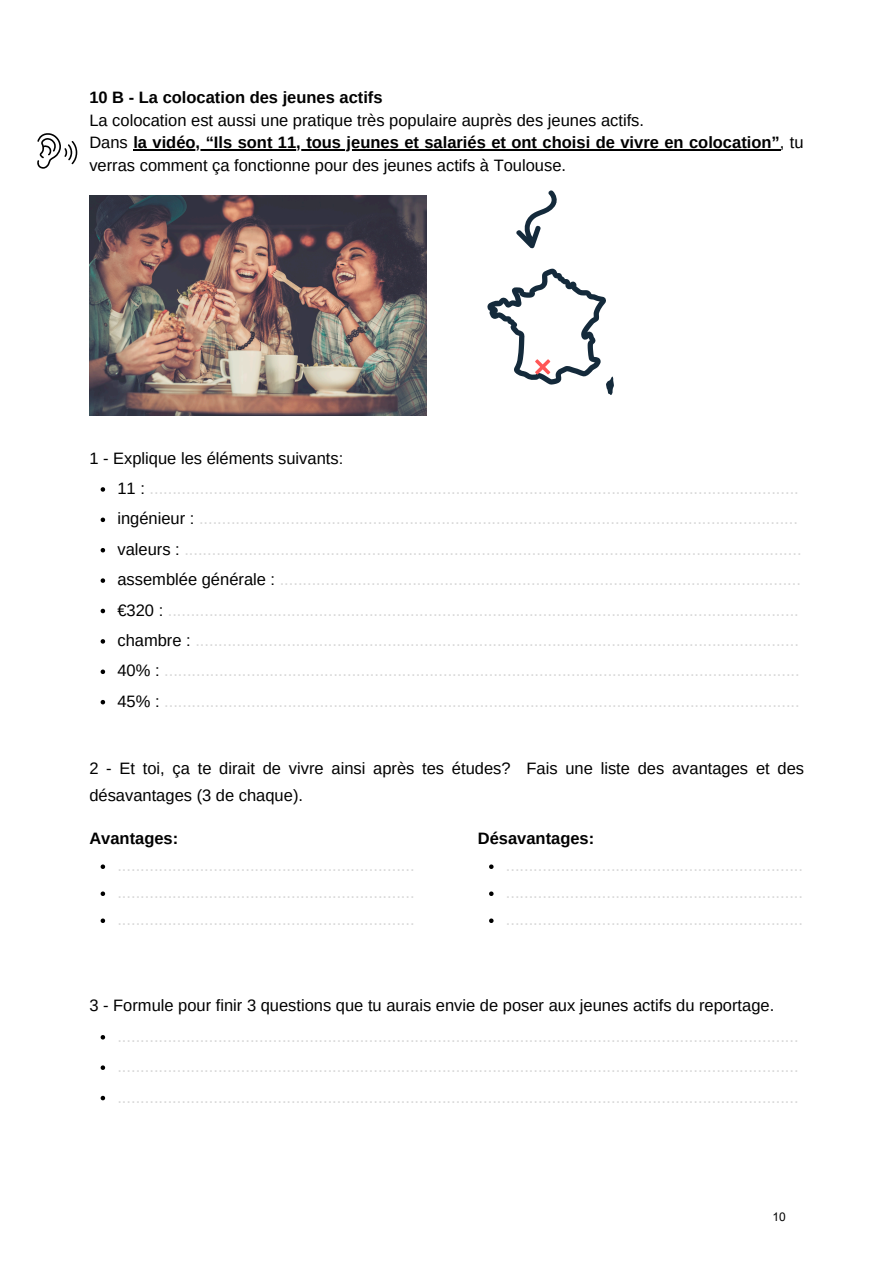
<style>
.page{position:relative;width:894px;height:1264px;background:#fff}
.page>*{position:absolute;margin:0;border:0;box-sizing:border-box;transform-origin:0 0}
.t1{font:16.5px "Arimo";color:#d9d9d9}
.t2{font:16.5px/27px "Arimo";color:#000}
.t3{font:700 16.5px "Arimo";color:#000}
.t4{font:12px "Arial";color:#000}
.s1{font-weight:400}
.s2{color:#000}
</style>
<div class="page">
<svg style="left:516px;top:190px;width:41px;height:59px"></svg>
<img style="left:89px;top:195px;width:337px;height:221px">
<svg style="left:487px;top:269px;width:126px;height:126px"></svg>
<svg style="left:101px;top:487px;width:4px;height:4px"></svg>
<svg style="left:101px;top:517px;width:4px;height:5px"></svg>
<svg style="left:101px;top:548px;width:4px;height:4px"></svg>
<svg style="left:101px;top:578px;width:4px;height:5px"></svg>
<svg style="left:101px;top:608px;width:4px;height:5px"></svg>
<svg style="left:101px;top:639px;width:4px;height:4px"></svg>
<svg style="left:101px;top:669px;width:4px;height:5px"></svg>
<svg style="left:101px;top:700px;width:4px;height:4px"></svg>
<hr style="left:133px;top:150px;width:647px;height:1px;background:#000">
<svg style="left:101px;top:864px;width:4px;height:5px"></svg>
<svg style="left:101px;top:891px;width:4px;height:5px"></svg>
<svg style="left:101px;top:918px;width:4px;height:5px"></svg>
<svg style="left:489px;top:864px;width:4px;height:5px"></svg>
<svg style="left:489px;top:891px;width:4px;height:5px"></svg>
<svg style="left:489px;top:918px;width:4px;height:5px"></svg>
<svg style="left:101px;top:1035px;width:4px;height:4px"></svg>
<svg style="left:101px;top:1065px;width:4px;height:4px"></svg>
<svg style="left:101px;top:1095px;width:4px;height:5px"></svg>
<svg style="left:37px;top:133px;width:40px;height:36px"></svg>
<p class="t3" style="left:89px;top:88px;width:295px">10 B - La colocation des jeunes actifs</p>
<p class="t2" style="left:89px;top:107px;width:556px">La colocation est aussi une pratique très populaire auprès des jeunes actifs.</p>
<p class="t3" style="left:89px;top:133px;width:715px"><span class="s1">Dans</span> la vidéo, “Ils sont 11, tous jeunes et salariés et ont choisi de vivre en colocation”<span class="s1">, tu</span></p>
<p class="t2" style="left:89px;top:152px;width:478px">verras comment ça fonctionne pour des jeunes actifs à Toulouse.</p>
<p class="t2" style="left:89px;top:444px;width:255px">1 - Explique les éléments suivants:</p>
<p class="t1" style="left:117px;top:479px;width:682px"><span class="s2">11 :</span> ..............................................................................................................................................</p>
<p class="t1" style="left:117px;top:509px;width:682px"><span class="s2">ingénieur :</span> ...................................................................................................................................</p>
<p class="t1" style="left:117px;top:540px;width:685px"><span class="s2">valeurs :</span> .......................................................................................................................................</p>
<p class="t1" style="left:117px;top:570px;width:684px"><span class="s2">assemblée générale :</span> ..................................................................................................................</p>
<p class="t1" style="left:117px;top:600px;width:682px"><span class="s2">€320 :</span> ..........................................................................................................................................</p>
<p class="t1" style="left:117px;top:631px;width:682px"><span class="s2">chambre :</span> ....................................................................................................................................</p>
<p class="t1" style="left:117px;top:661px;width:683px"><span class="s2">40% :</span> ...........................................................................................................................................</p>
<p class="t1" style="left:117px;top:691px;width:683px"><span class="s2">45% :</span> ...........................................................................................................................................</p>
<p class="t2" style="left:89px;top:755px;width:716px">2 - Et toi, ça te dirait de vivre ainsi après tes études? Fais une liste des avantages et des désavantages (3 de chaque).</p>
<p class="t3" style="left:89px;top:829px;width:90px">Avantages:</p>
<p class="t1" style="left:117px;top:856px;width:298px">.................................................................</p>
<p class="t1" style="left:117px;top:883px;width:298px">.................................................................</p>
<h1 class="t1" style="left:117px;top:910px;width:298px">.................................................................</h1>
<p class="t3" style="left:477px;top:829px;width:118px">Désavantages:</p>
<p class="t1" style="left:505px;top:856px;width:298px">.................................................................</p>
<p class="t1" style="left:505px;top:883px;width:298px">.................................................................</p>
<h1 class="t1" style="left:505px;top:910px;width:298px">.................................................................</h1>
<p class="t2" style="left:89px;top:992px;width:686px">3 - Formule pour finir 3 questions que tu aurais envie de poser aux jeunes actifs du reportage.</p>
<p class="t1" style="left:117px;top:1026px;width:682px">.....................................................................................................................................................</p>
<p class="t1" style="left:117px;top:1057px;width:682px">.....................................................................................................................................................</p>
<p class="t1" style="left:117px;top:1087px;width:682px">.....................................................................................................................................................</p>
<p class="t4" style="left:772px;top:1208px;width:15px">10</p>
</div>
